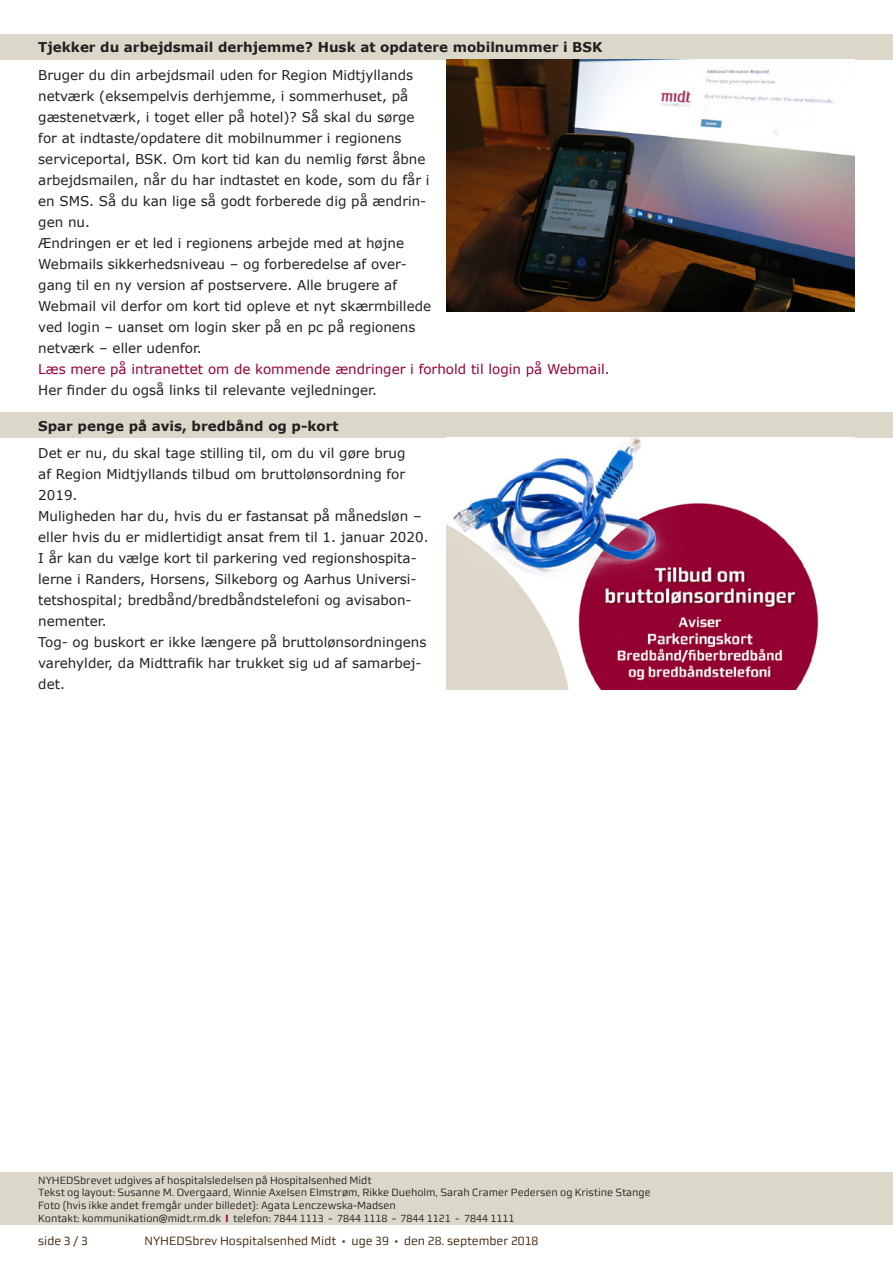
<style>
.page{position:relative;width:893px;height:1263px;background:#fff}
.page>*{position:absolute;margin:0;border:0;box-sizing:border-box;transform-origin:0 0}
.brod{font:13.5px/21px "Verdana";color:#231f20}
.overskrift{font:700 13.5px "Verdana";color:#231f20}
.brod-2{font:13.5px "Verdana";color:#940130}
.t1{font:12px "midtsans";color:#3d2408}
.t2{font:10.5px "midtsans";color:#231f20}
.s1{font-weight:700;color:#940130}
</style>
<div class="page">
<div style="left:0;top:412px;width:893px;height:26px;background:#dcd8c9"></div>
<div style="left:0;top:34px;width:893px;height:25px;background:#dcd8c9"></div>
<div style="left:0;top:1172px;width:893px;height:53px;background:#dcd8c9"></div>
<img style="left:446px;top:59px;width:409px;height:252px">
<img style="left:446px;top:438px;width:373px;height:251px">
<p class="overskrift" style="left:38px;top:38px;width:566px">Tjekker du arbejdsmail derhjemme? Husk at opdatere mobilnummer i BSK</p>
<p class="brod" style="left:38px;top:65px;width:393px">Bruger du din arbejdsmail uden for Region Midtjyllands netværk (eksempelvis derhjemme, i sommerhuset, på gæstenetværk, i toget eller på hotel)? Så skal du sørge for at indtaste/opdatere dit mobilnummer i regionens serviceportal, BSK. Om kort tid kan du nemlig først åbne arbejdsmailen, når du har indtastet en kode, som du får i en SMS. Så du kan lige så godt forberede dig på ændrin&shy;gen nu.</p>
<p class="brod" style="left:38px;top:233px;width:394px">Ændringen er et led i regionens arbejde med at højne Webmails sikkerhedsniveau – og forberedelse af over&shy;gang til en ny version af postservere. Alle brugere af Webmail vil derfor om kort tid opleve et nyt skærmbillede ved login – uanset om login sker på en pc på regionens netværk – eller udenfor.</p>
<p class="brod-2" style="left:38px;top:360px;width:573px">Læs mere på intranettet om de kommende ændringer i forhold til login på Webmail.</p>
<p class="brod" style="left:38px;top:380px;width:340px">Her finder du også links til relevante vejledninger.</p>
<p class="overskrift" style="left:38px;top:416px;width:302px">Spar penge på avis, bredbånd og p-kort</p>
<p class="brod" style="left:38px;top:443px;width:369px;text-align:justify">Det er nu, du skal tage stilling til, om du vil gøre brug af Region Midtjyllands tilbud om bruttolønsordning for 2019.</p>
<p class="brod" style="left:38px;top:506px;width:392px">Muligheden har du, hvis du er fastansat på månedsløn – eller hvis du er midlertidigt ansat frem til 1. januar 2020.</p>
<p class="brod" style="left:38px;top:548px;width:380px">I år kan du vælge kort til parkering ved regionshospita&shy;lerne i Randers, Horsens, Silkeborg og Aarhus Universi&shy;tetshospital; bredbånd/bredbåndstelefoni og avisabon&shy;nementer.</p>
<p class="brod" style="left:38px;top:632px;width:390px">Tog- og buskort er ikke længere på bruttolønsordningens varehylder, da Midttrafik har trukket sig ud af samarbej&shy;det.</p>
<p class="t2" style="left:38px;top:1174px;width:335px">NYHEDSbrevet udgives af hospitalsledelsen på Hospitalsenhed Midt</p>
<p class="t2" style="left:38px;top:1187px;width:614px">Tekst og layout: Susanne M. Overgaard, Winnie Axelsen Elmstrøm, Rikke Dueholm, Sarah Cramer Pedersen og Kristine Stange</p>
<p class="t2" style="left:38px;top:1199px;width:359px">Foto (hvis ikke andet fremgår under billedet): Agata Lenczewska-Madsen</p>
<p class="t2" style="left:38px;top:1212px;width:478px">Kontakt: kommunikation@midt.rm.dk <span class="s1">I</span> telefon: 7844 1113 - 7844 1118 - 7844 1121 - 7844 1111</p>
<p class="t1" style="left:145px;top:1234px;width:395px">NYHEDSbrev Hospitalsenhed Midt • uge 39 • den 28. september 2018</p>
<p class="t1" style="left:38px;top:1234px;width:51px">side 3 / 3</p>
</div>
